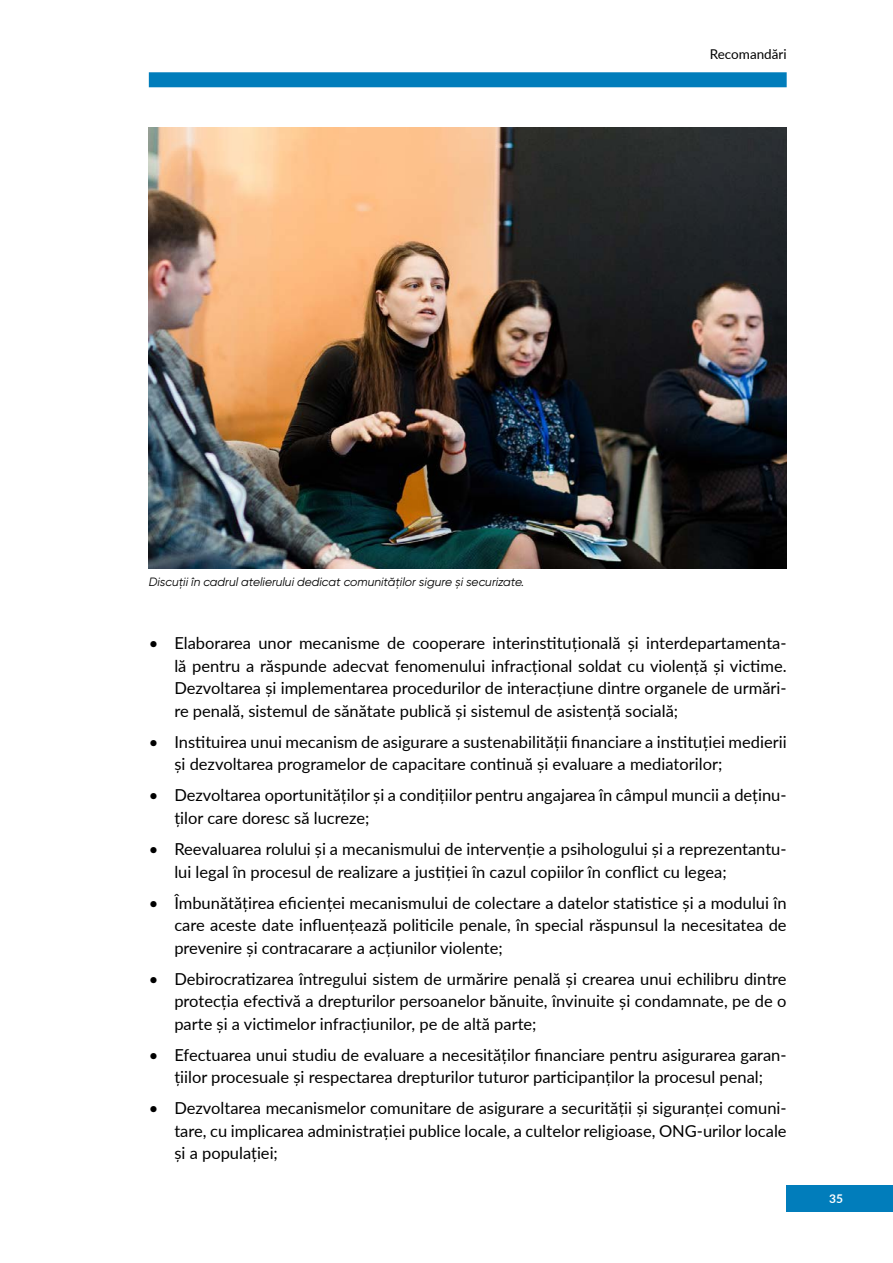
<style>
.page{position:relative;width:893px;height:1263px;background:#fff}
.page>*{position:absolute;margin:0;border:0;box-sizing:border-box;transform-origin:0 0}
.t1{font:16.5px/22.5px "Lato";color:#000;text-align:justify}
.t2{font:13.5px "Lato";color:#000}
.t3{font:italic 12px "Gilroy";color:#000}
.t4{font:700 12px "Lato";color:#fff}
</style>
<div class="page">
<div style="left:149px;top:72px;width:638px;height:15px;background:#017dbb"></div>
<div style="left:787px;top:1185px;width:106px;height:27px;background:#017dbb"></div>
<img style="left:149px;top:128px;width:638px;height:441px">
<p class="t2" style="left:710px;top:44px;width:78px">Recomandări</p>
<p class="t3" style="left:149px;top:575px;width:377px">Discuții în cadrul atelierului dedicat comunităților sigure și securizate.</p>
<p class="t1" style="left:174px;top:631px;width:614px;text-indent:-26px">• Elaborarea unor mecanisme de cooperare interinstituțională și interdepartamenta&shy;lă pentru a răspunde adecvat fenomenului infracțional soldat cu violență și victime.<br>Dezvoltarea și implementarea procedurilor de interacțiune dintre organele de urmări&shy;re penală, sistemul de sănătate publică și sistemul de asistență socială;</p>
<p class="t1" style="left:174px;top:730px;width:614px;text-indent:-26px">• Instituirea unui mecanism de asigurare a sustenabilității financiare a instituției medierii și dezvoltarea programelor de capacitare continuă și evaluare a mediatorilor;</p>
<p class="t1" style="left:174px;top:783px;width:614px;text-indent:-26px">• Dezvoltarea oportunităților și a condițiilor pentru angajarea în câmpul muncii a deținu&shy;ților care doresc să lucreze;</p>
<p class="t1" style="left:174px;top:837px;width:614px;text-indent:-26px">• Reevaluarea rolului și a mecanismului de intervenție a psihologului și a reprezentantu&shy;lui legal în procesul de realizare a justiției în cazul copiilor în conflict cu legea;</p>
<p class="t1" style="left:174px;top:890px;width:614px;text-indent:-26px">• Îmbunătățirea eficienței mecanismului de colectare a datelor statistice și a modului în care aceste date influențează politicile penale, în special răspunsul la necesitatea de prevenire și contracarare a acțiunilor violente;</p>
<p class="t1" style="left:174px;top:966px;width:614px;text-indent:-26px">• Debirocratizarea întregului sistem de urmărire penală și crearea unui echilibru dintre protecția efectivă a drepturilor persoanelor bănuite, învinuite și condamnate, pe de o parte și a victimelor infracțiunilor, pe de altă parte;</p>
<p class="t1" style="left:149px;top:1042px;width:639px;text-align:center">• Efectuarea unui studiu de evaluare a necesităților financiare pentru asigurarea garan&shy;țiilor procesuale și respectarea drepturilor tuturor participanților la procesul penal;</p>
<p class="t1" style="left:174px;top:1096px;width:614px;text-indent:-26px">• Dezvoltarea mecanismelor comunitare de asigurare a securității și siguranței comuni&shy;tare, cu implicarea administrației publice locale, a cultelor religioase, ONG-urilor locale și a populației;</p>
<p class="t4" style="left:829px;top:1190px;width:15px">35</p>
</div>
